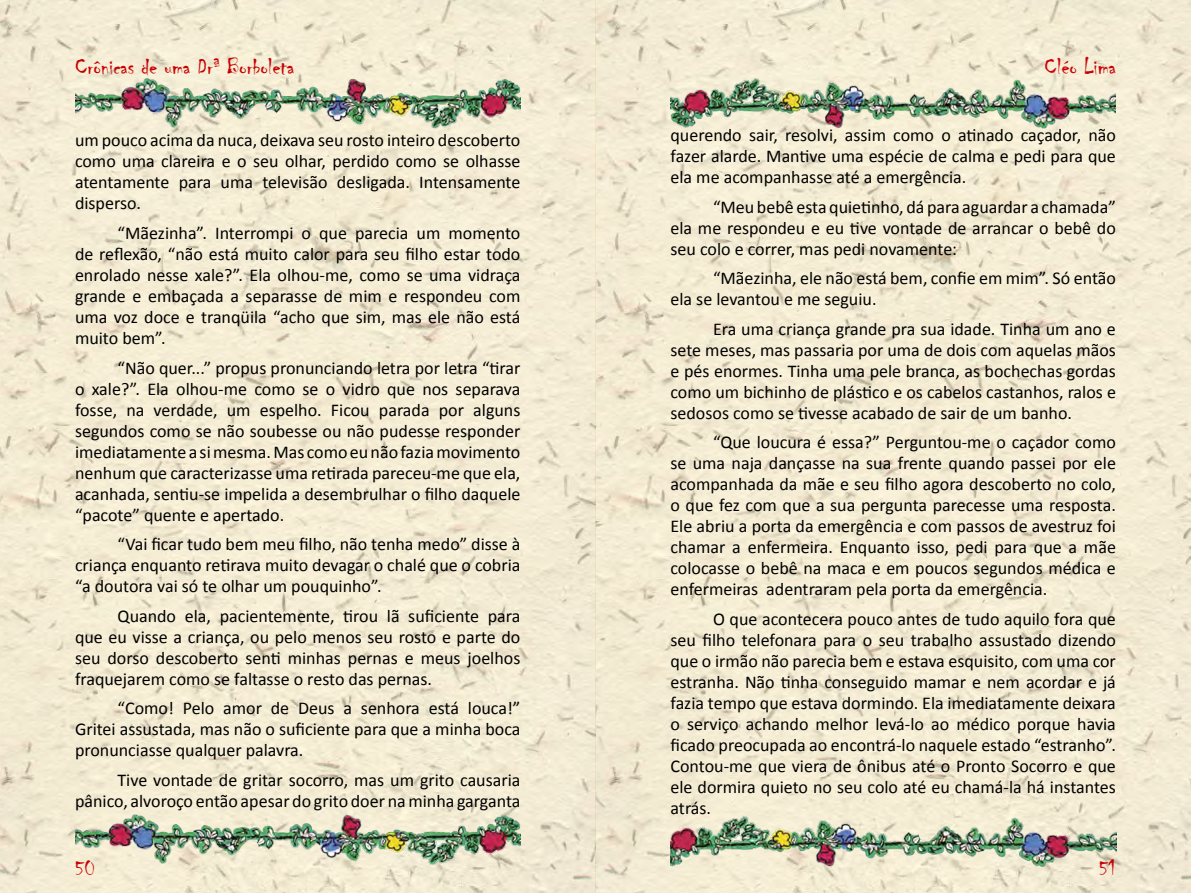
<style>
.page{position:relative;width:1191px;height:893px;background:#fff}
.page>*{position:absolute;margin:0;border:0;box-sizing:border-box;transform-origin:0 0}
.t1{font:24px "Chiller";color:#c70000}
.t2{font:24px "Chiller";color:#c90207}
.t3{font:22.5px "Chiller";color:#c90207}
.t4{font:18px/21px "Calibri";color:#000;text-align:justify}
</style>
<div class="page">
<img style="left:0;top:0;width:1191px;height:893px">
<img style="left:670px;top:813px;width:446px;height:57px">
<img style="left:75px;top:813px;width:445px;height:57px">
<img style="left:75px;top:77px;width:445px;height:56px">
<img style="left:670px;top:71px;width:446px;height:62px">
<h1 class="t1" style="left:75px;top:54px;width:221px">Crônicas de uma Drª Borboleta</h1>
<p class="t4" style="left:75px;top:129px;width:447px">um pouco acima da nuca, deixava seu rosto inteiro descoberto como uma clareira e o seu olhar, perdido como se olhasse atentamente para uma televisão desligada. Intensamente disperso.</p>
<p class="t4" style="left:75px;top:222px;width:447px;text-indent:43px">“Mãezinha”. Interrompi o que parecia um momento de reflexão, “não está muito calor para seu filho estar todo enrolado nesse xale?”. Ela olhou-me, como se uma vidraça grande e embaçada a separasse de mim e respondeu com uma voz doce e tranqüila “acho que sim, mas ele não está muito bem”.</p>
<p class="t4" style="left:75px;top:357px;width:447px;text-indent:43px">“Não quer...” propus pronunciando letra por letra “tirar o xale?”. Ela olhou-me como se o vidro que nos separava fosse, na verdade, um espelho. Ficou parada por alguns segundos como se não soubesse ou não pudesse responder imediatamente a si mesma. Mas como eu não fazia movimento nenhum que caracterizasse uma retirada pareceu-me que ela, acanhada, sentiu-se impelida a desembrulhar o filho daquele “pacote” quente e apertado.</p>
<p class="t4" style="left:75px;top:533px;width:447px;text-indent:43px">“Vai ficar tudo bem meu filho, não tenha medo” disse à criança enquanto retirava muito devagar o chalé que o cobria “a doutora vai só te olhar um pouquinho”.</p>
<p class="t4" style="left:75px;top:605px;width:447px;text-indent:43px">Quando ela, pacientemente, tirou lã suficiente para que eu visse a criança, ou pelo menos seu rosto e parte do seu dorso descoberto senti minhas pernas e meus joelhos fraquejarem como se faltasse o resto das pernas.</p>
<p class="t4" style="left:75px;top:697px;width:447px;text-indent:43px">“Como! Pelo amor de Deus a senhora está louca!” Gritei assustada, mas não o suficiente para que a minha boca pronunciasse qualquer palavra.</p>
<p class="t4" style="left:75px;top:769px;width:447px;text-align:right">Tive vontade de gritar socorro, mas um grito causaria pânico, alvoroço então apesar do grito doer na minha garganta</p>
<h1 class="t2" style="left:1044px;top:54px;width:73px">Cléo Lima</h1>
<p class="t4" style="left:670px;top:124px;width:447px">querendo sair, resolvi, assim como o atinado caçador, não fazer alarde. Mantive uma espécie de calma e pedi para que ela me acompanhasse até a emergência.</p>
<p class="t4" style="left:670px;top:196px;width:447px;text-indent:43px">“Meu bebê esta quietinho, dá para aguardar a chamada” ela me respondeu e eu tive vontade de arrancar o bebê do seu colo e correr, mas pedi novamente:</p>
<p class="t4" style="left:670px;top:267px;width:447px;text-indent:43px">“Mãezinha, ele não está bem, confie em mim”. Só então ela se levantou e me seguiu.</p>
<p class="t4" style="left:670px;top:318px;width:447px;text-indent:43px">Era uma criança grande pra sua idade. Tinha um ano e sete meses, mas passaria por uma de dois com aquelas mãos e pés enormes. Tinha uma pele branca, as bochechas gordas como um bichinho de plástico e os cabelos castanhos, ralos e sedosos como se tivesse acabado de sair de um banho.</p>
<p class="t4" style="left:670px;top:431px;width:447px;text-indent:43px">“Que loucura é essa?” Perguntou-me o caçador como se uma naja dançasse na sua frente quando passei por ele acompanhada da mãe e seu filho agora descoberto no colo, o que fez com que a sua pergunta parecesse uma resposta.<br>Ele abriu a porta da emergência e com passos de avestruz foi chamar a enfermeira. Enquanto isso, pedi para que a mãe colocasse o bebê na maca e em poucos segundos médica e enfermeiras adentraram pela porta da emergência.</p>
<p class="t4" style="left:670px;top:608px;width:447px;text-indent:43px">O que acontecera pouco antes de tudo aquilo fora que seu filho telefonara para o seu trabalho assustado dizendo que o irmão não parecia bem e estava esquisito, com uma cor estranha. Não tinha conseguido mamar e nem acordar e já fazia tempo que estava dormindo. Ela imediatamente deixara o serviço achando melhor levá-lo ao médico porque havia ficado preocupada ao encontrá-lo naquele estado “estranho”.<br>Contou-me que viera de ônibus até o Pronto Socorro e que ele dormira quieto no seu colo até eu chamá-la há instantes atrás.</p>
<p class="t3" style="left:75px;top:856px;width:22px">50</p>
<p class="t3" style="left:1099px;top:856px;width:18px">51</p>
</div>
